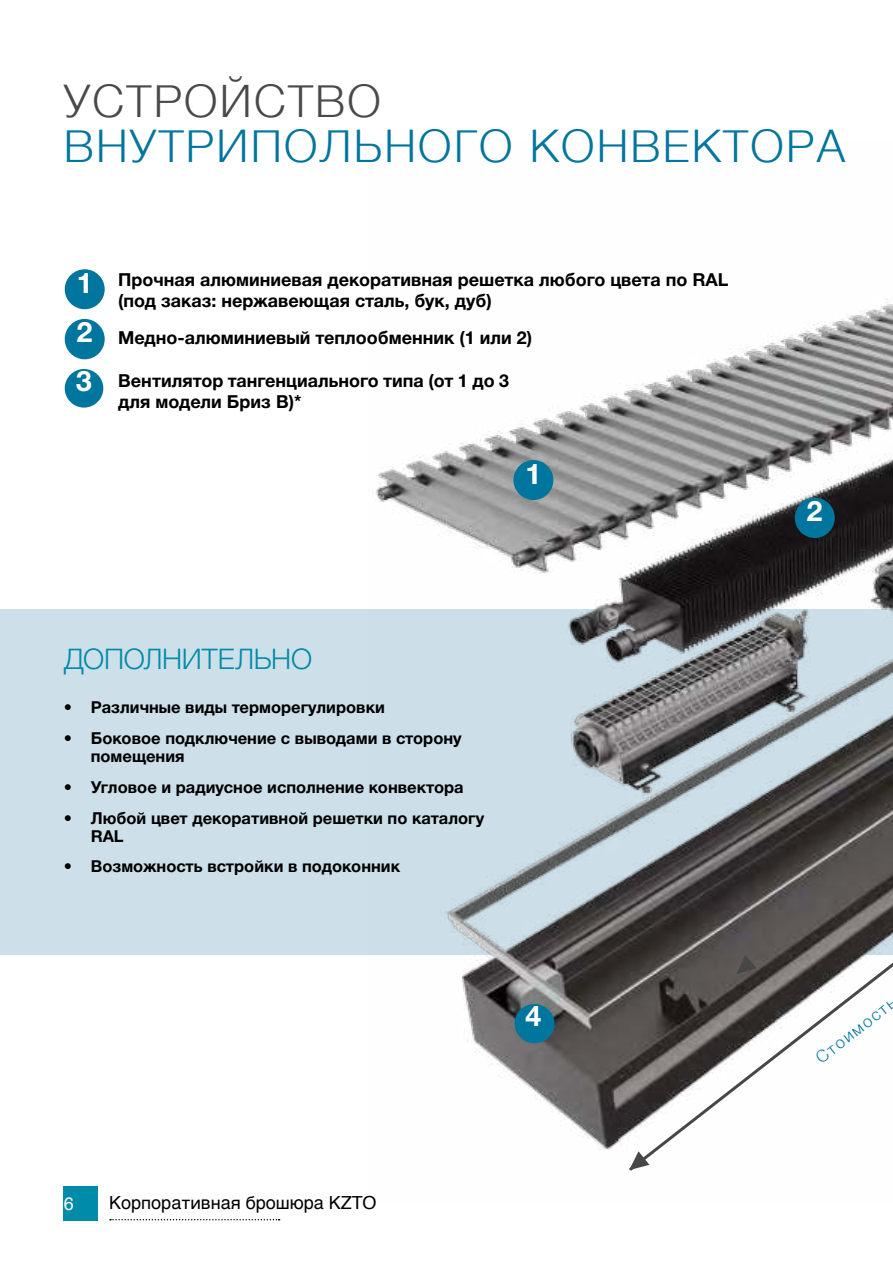
<style>
.page{position:relative;width:893px;height:1263px;background:#fff}
.page>*{position:absolute;margin:0;border:0;box-sizing:border-box;transform-origin:0 0}
.t1{font:300 45px "Helvetica";letter-spacing:.05em;color:#00759d}
.t2{font:300 45px "Helvetica";letter-spacing:.05em;color:#4a4948}
.t3{font:300 28.5px "Helvetica Neue Cyr";letter-spacing:-.015em;color:#008ba8}
.t4{font:700 28.5px/49.5px "Helvetica Neue Cyr";color:#fff}
.t5{font:700 18px/21px "Helvetica Neue Cyr";color:#000}
.t6{font:18px "Helvetica";color:#000}
.t7{font:18px "Helvetica";color:#fff}
.t8{font:700 16.5px/18px "Helvetica Neue Cyr";color:#000}
.t9{font:300 16.5px "Helvetica";color:#00759d}
</style>
<div class="page">
<div style="left:0;top:609px;width:893px;height:345px;background:#cde0ea"></div>
<div style="left:64px;top:1186px;width:34px;height:34px;background:#008ba8"></div>
<svg style="left:110px;top:1219px;width:170px;height:1px"></svg>
<img style="left:369px;top:299px;width:524px;height:851px">
<div style="left:513px;top:460px;width:40px;height:40px;background:#00759d;border-radius:50%"></div>
<div style="left:65px;top:269px;width:40px;height:40px;background:#00759d;border-radius:50%"></div>
<div style="left:795px;top:498px;width:40px;height:40px;background:#00759d;border-radius:50%"></div>
<div style="left:65px;top:319px;width:40px;height:40px;background:#00759d;border-radius:50%"></div>
<div style="left:65px;top:369px;width:38px;height:39px;background:#00759d;border-radius:50%"></div>
<div style="left:515px;top:1004px;width:40px;height:39px;background:#00759d;border-radius:50%"></div>
<svg style="left:626px;top:646px;width:267px;height:525px"></svg>
<svg style="left:736px;top:955px;width:20px;height:19px"></svg>
<svg style="left:629px;top:1151px;width:20px;height:19px"></svg>
<h1 class="t2" style="left:64px;top:63px;width:319px">УСТРОЙСТВО</h1>
<h1 class="t1" style="left:64px;top:108px;width:783px">ВНУТРИПОЛЬНОГО КОНВЕКТОРА</h1>
<h2 class="t4" style="left:77px;top:258px;width:17px">1</h2>
<h2 class="t4" style="left:76px;top:307px;width:18px">2<br>3</h2>
<p class="t5" style="left:118px;top:269px;width:612px">Прочная алюминиевая декоративная решетка любого цвета по RAL (под заказ: нержавеющая сталь, бук, дуб)</p>
<p class="t5" style="left:118px;top:327px;width:416px">Медно-алюминиевый теплообменник (1 или 2)</p>
<p class="t5" style="left:118px;top:370px;width:392px">Вентилятор тангенциального типа (от 1 до 3 для модели Бриз В)*</p>
<h2 class="t4" style="left:525px;top:449px;width:17px">1</h2>
<h2 class="t3" style="left:64px;top:644px;width:250px">ДОПОЛНИТЕЛЬНО</h2>
<p class="t8" style="left:64px;top:698px;width:323px">• Различные виды терморегулировки</p>
<p class="t8" style="left:91px;top:729px;width:373px;text-indent:-27px">• Боковое подключение с выводами в сторону помещения</p>
<p class="t8" style="left:64px;top:778px;width:401px">• Угловое и радиусное исполнение конвектора</p>
<p class="t8" style="left:91px;top:809px;width:395px;text-indent:-27px">• Любой цвет декоративной решетки по каталогу<br>RAL</p>
<p class="t8" style="left:64px;top:857px;width:338px">• Возможность встройки в подоконник</p>
<h2 class="t4" style="left:807px;top:486px;width:17px">2</h2>
<p class="t7" style="left:64px;top:1193px;width:12px">6</p>
<p class="t6" style="left:109px;top:1189px;width:269px">Корпоративная брошюра KZTO</p>
<h2 class="t4" style="left:525px;top:991px;width:17px">4</h2>
<p class="t9" style="left:809px;top:1048px;width:97px;rotate:-38deg">Стоимость</p>
</div>
